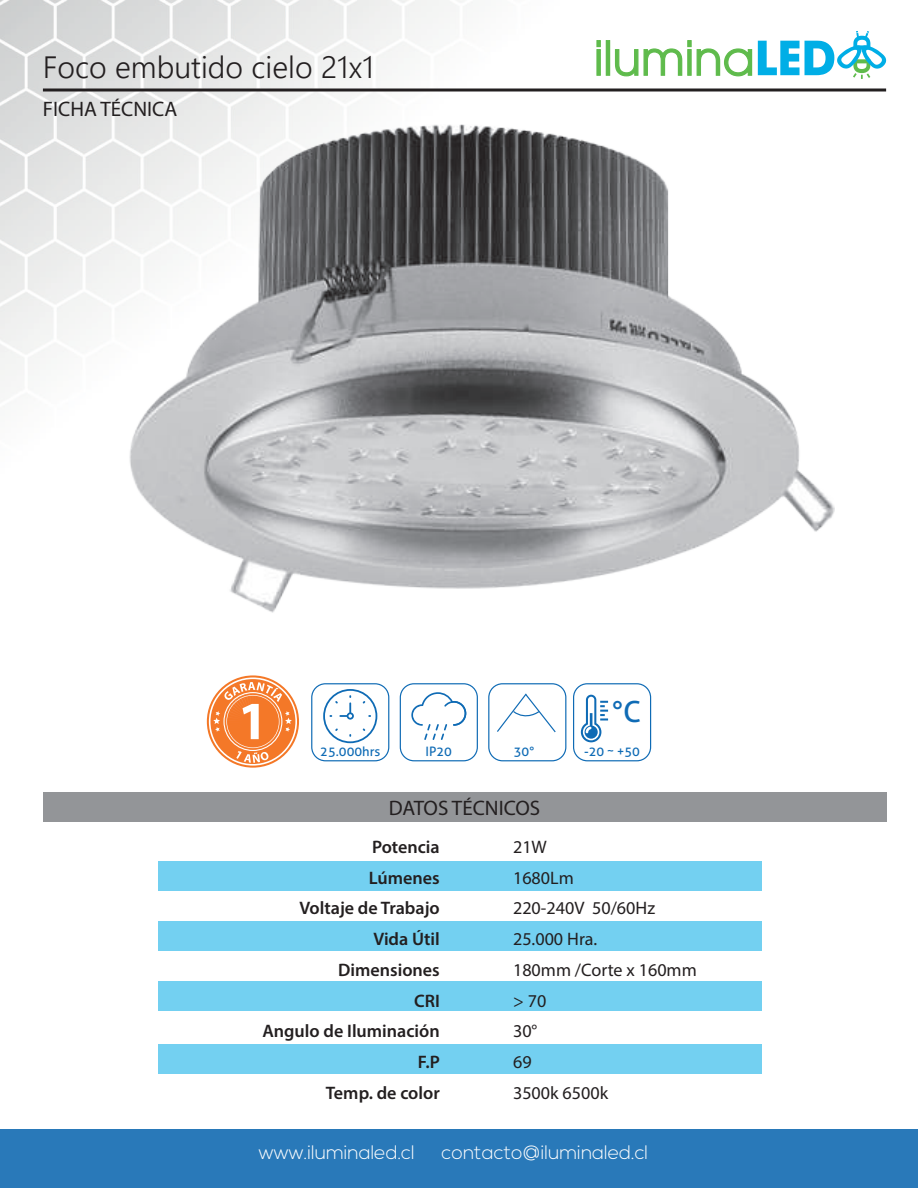
<style>
.page{position:relative;width:918px;height:1188px;background:#fff}
.page>*{position:absolute;margin:0;border:0;box-sizing:border-box;transform-origin:0 0}
.t1{font:300 30.75px "Segoe UI";color:#231f20}
.t2{font:29.25px "Aller";color:#0f6bb5}
.t3{font:21px "Myriad Pro";color:#231f20}
.t4{font:300 19.5px "Nexa";color:#fff}
.t5{font:600 18.15px/30.8px "Myriad Pro";color:#231f20;text-align:right}
.t6{font:18.15px/30.8px "Myriad Pro";color:#231f20}
.t7{font:12.9px "Aller";color:#0f6bb5}
</style>
<div class="page">
<img style="left:0;top:1px;width:697px;height:890px">
<div style="left:43px;top:792px;width:843px;height:29px;background:#939598"></div>
<svg style="left:596px;top:49px;width:5px;height:27px"></svg>
<svg style="left:596px;top:40px;width:5px;height:7px"></svg>
<hr style="left:606px;top:40px;width:4px;height:36px;background:#5fbb4c">
<svg style="left:614px;top:31px;width:272px;height:48px"></svg>
<svg style="left:43px;top:88px;width:843px;height:4px;background:#575455"></svg>
<div style="left:0;top:1130px;width:918px;height:58px;background:#2979b9"></div>
<div style="left:158px;top:861px;width:603px;height:29px;background:#73d0f1"></div>
<div style="left:158px;top:921px;width:603px;height:29px;background:#73d0f1"></div>
<div style="left:158px;top:982px;width:603px;height:29px;background:#73d0f1"></div>
<div style="left:158px;top:1044px;width:603px;height:30px;background:#73d0f1"></div>
<div style="left:312px;top:684px;width:77px;height:77px;background:#fff;border-radius:14px"></div>
<div style="left:311px;top:683px;width:78px;height:78px;border:1px solid #0f6bb5;border-radius:14px"></div>
<svg style="left:323px;top:689px;width:54px;height:54px"></svg>
<div style="left:400px;top:684px;width:77px;height:77px;background:#fff;border-radius:14px"></div>
<div style="left:400px;top:683px;width:78px;height:78px;border:1px solid #0f6bb5;border-radius:14px"></div>
<svg style="left:411px;top:692px;width:55px;height:48px"></svg>
<div style="left:574px;top:684px;width:77px;height:77px;background:#fff;border-radius:14px"></div>
<div style="left:573px;top:683px;width:78px;height:78px;border:1px solid #0f6bb5;border-radius:14px"></div>
<svg style="left:581px;top:695px;width:27px;height:47px"></svg>
<div style="left:489px;top:684px;width:77px;height:77px;background:#fff;border-radius:14px"></div>
<div style="left:488px;top:683px;width:78px;height:78px;border:1px solid #0f6bb5;border-radius:14px"></div>
<svg style="left:497px;top:693px;width:59px;height:40px"></svg>
<svg style="left:207px;top:675px;width:92px;height:93px"></svg>
<svg style="left:209px;top:677px;width:88px;height:89px"></svg>
<svg style="left:210px;top:679px;width:85px;height:85px"></svg>
<svg style="left:213px;top:682px;width:79px;height:81px"></svg>
<img style="left:85px;top:99px;width:750px;height:531px">
<h1 class="t1" style="left:43px;top:38px;width:332px">Foco embutido cielo 21x1</h1>
<p class="t3" style="left:43px;top:97px;width:136px">FICHA TÉCNICA</p>
<h2 class="t2" style="left:612px;top:694px;width:30px">°C</h2>
<p class="t7" style="left:320px;top:743px;width:62px">25.000hrs</p>
<p class="t7" style="left:426px;top:743px;width:28px">IP20</p>
<p class="t7" style="left:584px;top:743px;width:57px">-20 ~ +50</p>
<p class="t7" style="left:514px;top:743px;width:22px">30°</p>
<p class="t3" style="left:389px;top:795px;width:153px">DATOS TÉCNICOS</p>
<p class="t5" style="left:262px;top:831px;width:179px">Potencia<br>Lúmenes<br>Voltaje de Trabajo<br>Vida Útil<br>Dimensiones<br>CRI<br>Angulo de Iluminación<br>F.P<br>Temp. de color</p>
<p class="t6" style="left:513px;top:831px;width:185px">21W<br>1680Lm<br>220-240V 50/60Hz<br>25.000 Hra.<br>180mm /Corte x 160mm &gt; 70<br>30°<br>69<br>3500k 6500k</p>
<p class="t4" style="left:259px;top:1141px;width:157px">www.iluminaled.cl</p>
<p class="t4" style="left:442px;top:1141px;width:208px">contacto@iluminaled.cl</p>
</div>
